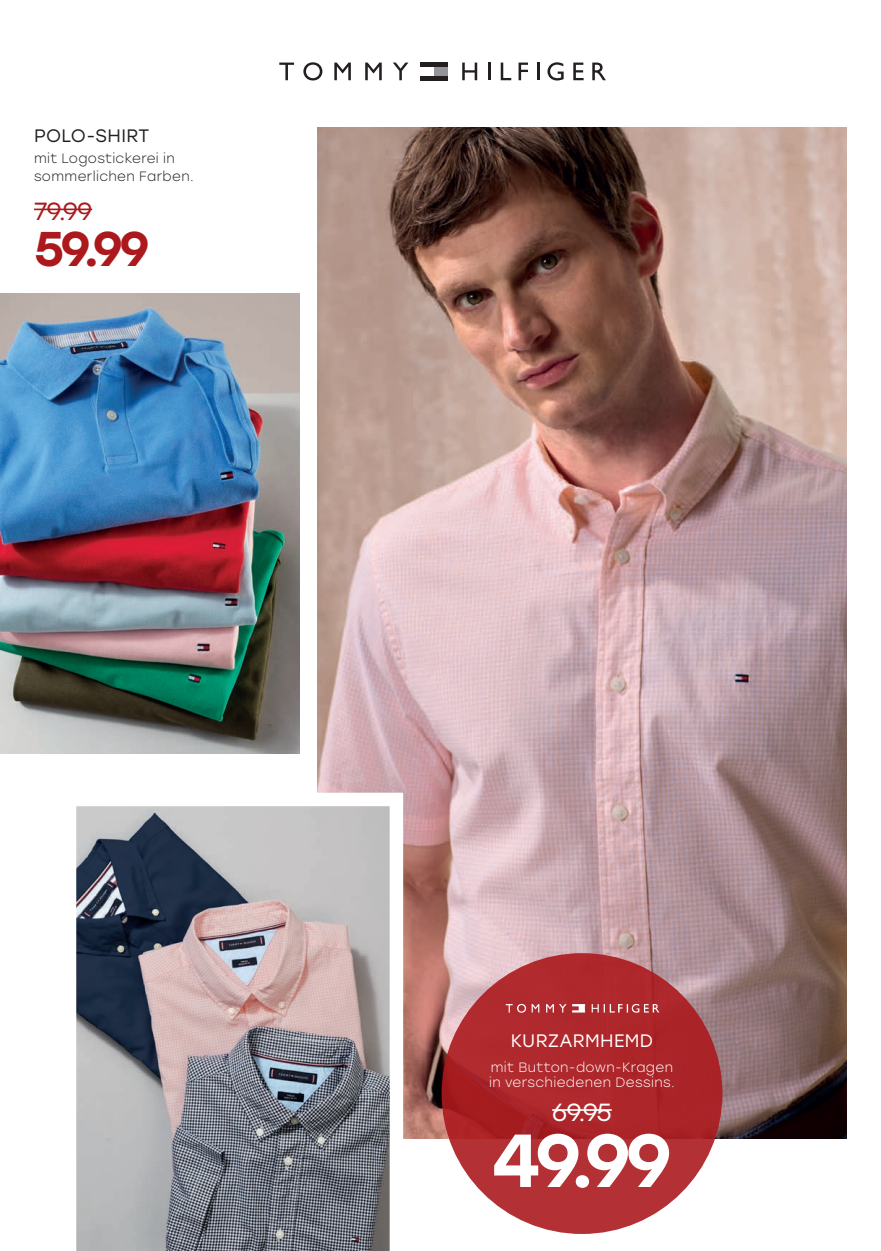
<style>
.page{position:relative;width:881px;height:1251px;background:#fff}
.page>*{position:absolute;margin:0;border:0;box-sizing:border-box;transform-origin:0 0}
.t1{font:500 74.85px "Stolzl";color:#fff}
.t2{font:500 48.6px "Stolzl";color:#ab191d}
.t3{font:24.75px "Stolzl";color:#ab191d}
.t4{font:24.75px "Stolzl";color:#fff}
.t5{font:18px "Stolzl";letter-spacing:.02em;color:#fff}
.t6{font:18px "Stolzl";letter-spacing:.015em;color:#231f20}
.t7{font:300 13.5px/15px "Stolzl";letter-spacing:.025em;color:#fff}
.t8{font:300 13.5px/18px "Stolzl";letter-spacing:.025em;color:#231f20}
</style>
<div class="page">
<img style="left:317px;top:128px;width:529px;height:1009px">
<img style="left:0;top:293px;width:299px;height:460px">
<svg style="left:76px;top:792px;width:327px;height:458px"></svg>
<hr style="left:34px;top:208px;width:58px;height:2px;background:#ab191d">
<svg style="left:279px;top:63px;width:15px;height:17px"></svg>
<svg style="left:303px;top:62px;width:19px;height:18px"></svg>
<svg style="left:334px;top:63px;width:17px;height:17px"></svg>
<svg style="left:365px;top:63px;width:16px;height:17px"></svg>
<svg style="left:393px;top:63px;width:15px;height:17px"></svg>
<svg style="left:462px;top:63px;width:15px;height:17px"></svg>
<hr style="left:487px;top:63px;width:3px;height:17px;background:#231f20">
<svg style="left:500px;top:63px;width:11px;height:17px"></svg>
<svg style="left:518px;top:63px;width:10px;height:17px"></svg>
<hr style="left:536px;top:63px;width:3px;height:17px;background:#231f20">
<svg style="left:547px;top:62px;width:16px;height:18px"></svg>
<svg style="left:573px;top:63px;width:10px;height:17px"></svg>
<svg style="left:592px;top:63px;width:13px;height:17px"></svg>
<div style="left:434px;top:67px;width:13px;height:9px;background:#939598"></div>
<hr style="left:420px;top:63px;width:27px;height:4px;background:#231f20">
<hr style="left:420px;top:76px;width:27px;height:4px;background:#231f20">
<svg style="left:441px;top:952px;width:281px;height:281px;fill:#af292d"></svg>
<hr style="left:552px;top:1108px;width:59px;height:2px;background:#fff">
<img style="left:500px;top:998px;width:162px;height:18px">
<h3 class="t6" style="left:34px;top:123px;width:117px">POLO-SHIRT</h3>
<p class="t8" style="left:34px;top:149px;width:161px">mit Logostickerei in sommerlichen Farben.</p>
<h3 class="t3" style="left:34px;top:194px;width:60px">79.99</h3>
<h2 class="t2" style="left:34px;top:214px;width:117px">59.99</h2>
<h3 class="t5" style="left:510px;top:1027px;width:144px">KURZARMHEMD</h3>
<p class="t7" style="left:489px;top:1059px;width:187px">mit Button-down-Kragen in verschiedenen Dessins.</p>
<h3 class="t4" style="left:552px;top:1094px;width:61px">69.95</h3>
<h1 class="t1" style="left:492px;top:1106px;width:181px">49.99</h1>
</div>
